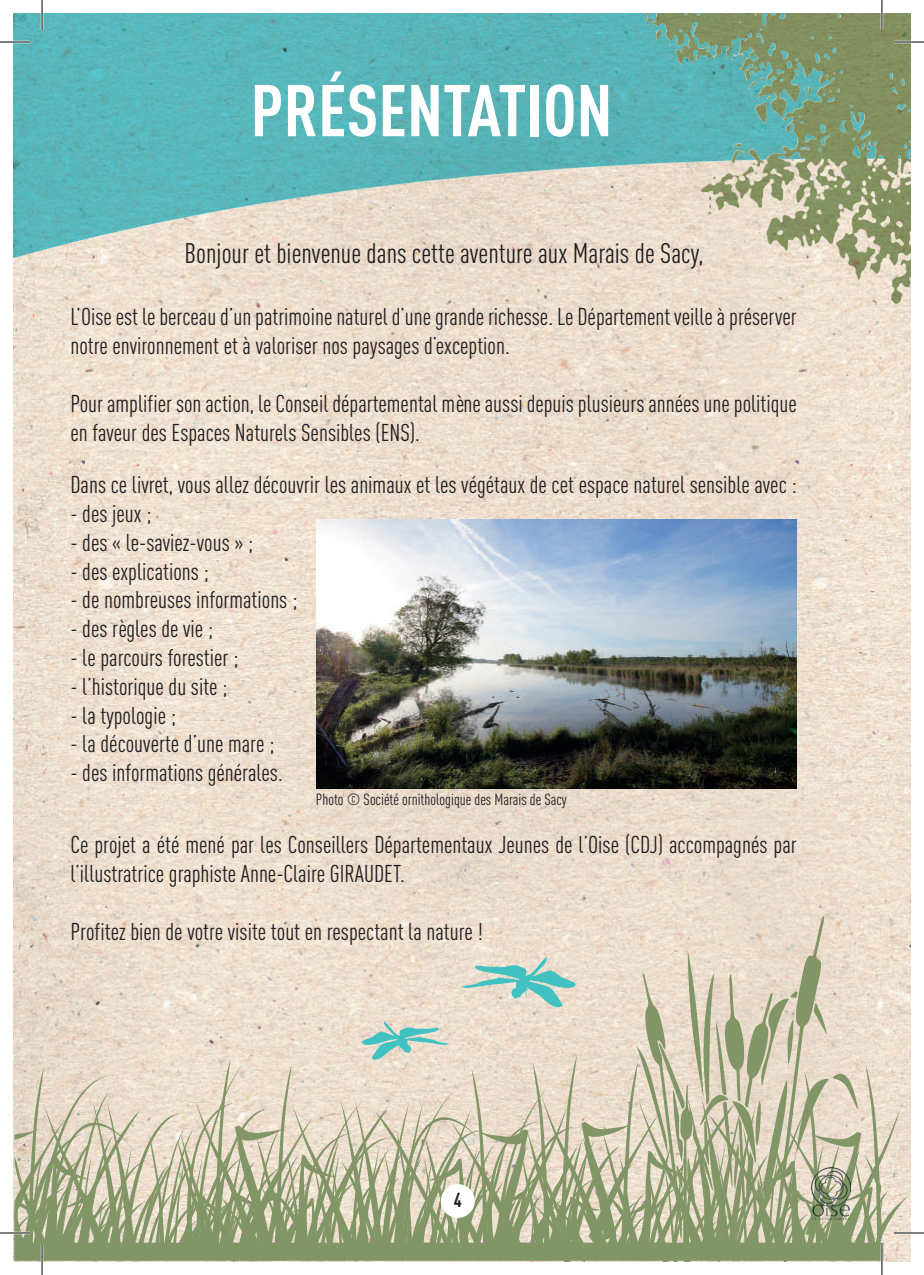
<style>
.page{position:relative;width:924px;height:1275px;background:#fff}
.page>*{position:absolute;margin:0;border:0;box-sizing:border-box;transform-origin:0 0}
.t1{font:700 72px "DIN Cond";color:#fff}
.t2{font:28px "DIN Cond";color:#231f20}
.t3{font:24px/28.8px "DIN Cond";color:#231f20}
.t4{font:700 20px "DIN Cond";color:#231f20}
.t5{font:16px "DIN Cond";color:#231f20}
</style>
<div class="page">
<img style="left:14px;top:258px;width:895px;height:1003px">
<img style="left:14px;top:14px;width:628px;height:244px">
<svg style="left:901px;top:1055px;width:8px;height:199px;background:#ecdece"></svg>
<svg style="left:14px;top:916px;width:887px;height:345px;background:#cfcab3"></svg>
<img style="left:642px;top:14px;width:267px;height:326px">
<img style="left:316px;top:519px;width:480px;height:270px">
<div style="left:440px;top:1184px;width:34px;height:34px;background:#fff;border-radius:50%"></div>
<svg style="left:809px;top:1165px;width:43px;height:56px"></svg>
<img style="left:811px;top:1167px;width:39px;height:52px">
<hr style="left:0;top:41px;width:30px;height:2px;background:#fff">
<hr style="left:893px;top:41px;width:30px;height:2px;background:#fff">
<hr style="left:0;top:1231px;width:30px;height:3px;background:#fff">
<hr style="left:893px;top:1231px;width:30px;height:3px;background:#fff">
<hr style="left:41px;top:0;width:2px;height:30px;background:#fff">
<hr style="left:41px;top:1245px;width:2px;height:30px;background:#fff">
<hr style="left:880px;top:0;width:2px;height:30px;background:#fff">
<hr style="left:880px;top:1245px;width:2px;height:30px;background:#fff">
<hr style="left:0;top:42px;width:30px;height:1px;background:#000">
<hr style="left:893px;top:42px;width:30px;height:1px;background:#000">
<hr style="left:0;top:1232px;width:30px;height:1px;background:#000">
<hr style="left:893px;top:1232px;width:30px;height:1px;background:#000">
<hr style="left:42px;top:0;width:1px;height:30px;background:#000">
<hr style="left:42px;top:1245px;width:1px;height:30px;background:#000">
<hr style="left:881px;top:0;width:1px;height:30px;background:#000">
<hr style="left:881px;top:1245px;width:1px;height:30px;background:#000">
<h1 class="t1" style="left:250px;top:67px;width:363px">PRÉSENTATION</h1>
<p class="t2" style="left:184px;top:237px;width:520px">Bonjour et bienvenue dans cette aventure aux Marais de Sacy,</p>
<p class="t3" style="left:70px;top:302px;width:727px">L’Oise est le berceau d’un patrimoine naturel d’une grande richesse. Le Département veille à préserver notre environnement et à valoriser nos paysages d’exception.</p>
<p class="t3" style="left:70px;top:388px;width:727px">Pour amplifier son action, le Conseil départemental mène aussi depuis plusieurs années une politique en faveur des Espaces Naturels Sensibles (ENS).</p>
<p class="t3" style="left:70px;top:470px;width:727px">Dans ce livret, vous allez découvrir les animaux et les végétaux de cet espace naturel sensible avec :</p>
<p class="t3" style="left:70px;top:499px;width:83px">- des jeux ;</p>
<p class="t3" style="left:70px;top:528px;width:184px">- des « le-saviez-vous » ;</p>
<p class="t3" style="left:70px;top:556px;width:140px">- des explications ;</p>
<p class="t3" style="left:70px;top:585px;width:228px">- de nombreuses informations ;</p>
<p class="t3" style="left:70px;top:614px;width:144px">- des règles de vie ;</p>
<p class="t3" style="left:70px;top:643px;width:169px">- le parcours forestier ;</p>
<p class="t3" style="left:70px;top:672px;width:159px">- l’historique du site ;</p>
<p class="t3" style="left:70px;top:700px;width:107px">- la typologie ;</p>
<p class="t3" style="left:70px;top:729px;width:205px">- la découverte d’une mare ;</p>
<p class="t3" style="left:70px;top:758px;width:214px">- des informations générales.</p>
<p class="t5" style="left:316px;top:790px;width:252px">Photo © Société ornithologique des Marais de Sacy</p>
<p class="t3" style="left:70px;top:830px;width:727px">Ce projet a été mené par les Conseillers Départementaux Jeunes de l’Oise (CDJ) accompagnés par l’illustratrice graphiste Anne-Claire GIRAUDET.</p>
<p class="t3" style="left:70px;top:917px;width:414px">Profitez bien de votre visite tout en respectant la nature !</p>
<p class="t4" style="left:453px;top:1188px;width:10px">4</p>
</div>
